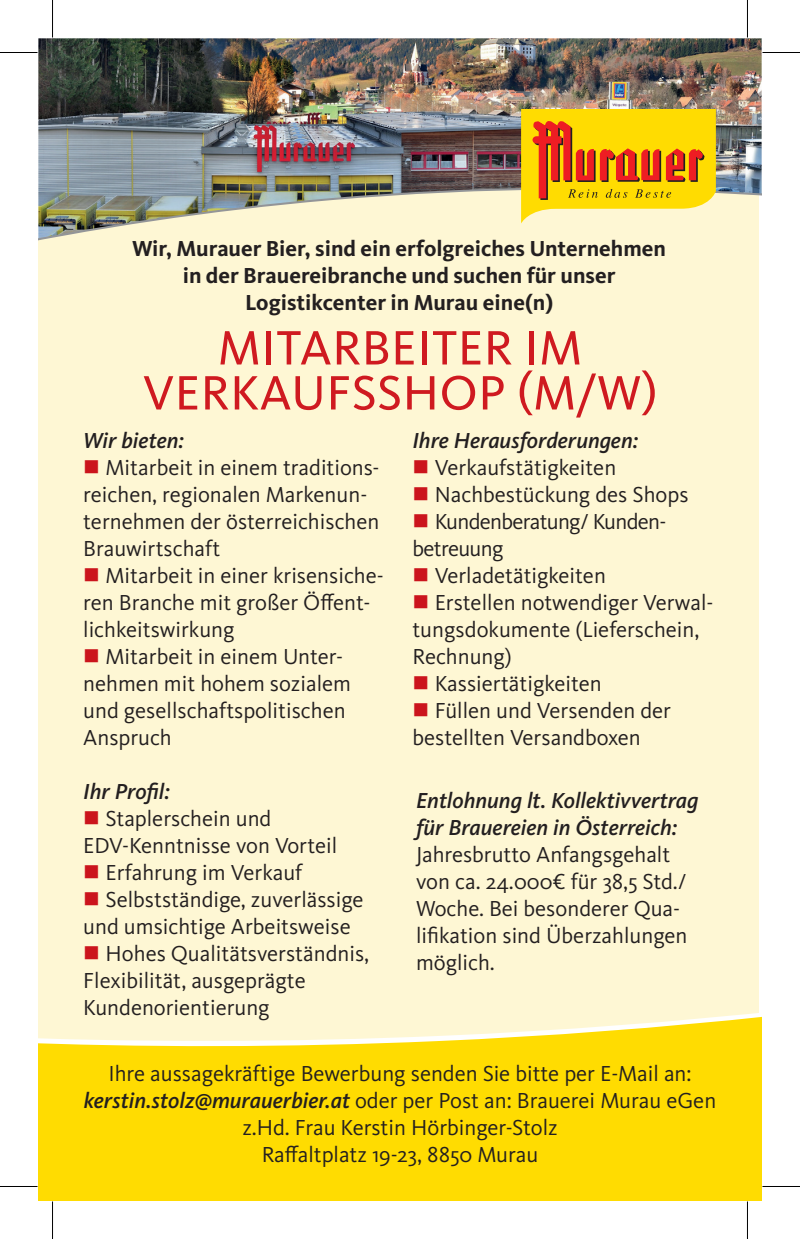
<style>
.page{position:relative;width:800px;height:1239px;background:#fff}
.page>*{position:absolute;margin:0;border:0;box-sizing:border-box;transform-origin:0 0}
.t1{font:50px/45px "Kievit Pro";letter-spacing:.01em;color:#cf1a20;text-align:center}
.t2{font:22.5px/27px "Kievit Pro";color:#231f20}
.t3{font:700 22.5px/27px "Kievit Pro";color:#231f20;text-align:center}
.t4{font:italic 500 22.5px/27px "Kievit Pro";color:#231f20}
.t5{font:22.5px/27px "Kievit Pro";letter-spacing:-.03em;color:#231f20}
.s1{color:#cb141c}
.s2{font-weight:500;font-style:italic}
</style>
<div class="page">
<div style="left:38px;top:39px;width:720px;height:1057px;background:#fef7d4"></div>
<svg style="left:38px;top:975px;width:723px;height:226px;fill:#ffdc01"></svg>
<img style="left:38px;top:38px;width:723px;height:231px">
<svg style="left:521px;top:109px;width:194px;height:114px;background:#f1b422"></svg>
<hr style="left:0;top:52px;width:38px;height:1px;background:#000">
<hr style="left:762px;top:52px;width:37px;height:1px;background:#000">
<hr style="left:0;top:1186px;width:38px;height:1px;background:#000">
<hr style="left:762px;top:1186px;width:37px;height:1px;background:#000">
<hr style="left:52px;top:0;width:1px;height:37px;background:#000">
<hr style="left:52px;top:1201px;width:1px;height:38px;background:#000">
<hr style="left:747px;top:0;width:1px;height:37px;background:#000">
<hr style="left:747px;top:1201px;width:1px;height:38px;background:#000">
<p class="t3" style="left:132px;top:234px;width:535px">Wir, Murauer Bier, sind ein erfolgreiches Unternehmen in der Brauereibranche und suchen für unser<br>Logistikcenter in Murau eine(n)</p>
<h1 class="t1" style="left:143px;top:325px;width:516px">MITARBEITER IM<br>VERKAUFSSHOP (M/W)</h1>
<p class="t4" style="left:83px;top:426px;width:102px">Wir bieten:</p>
<p class="t2" style="left:83px;top:453px;width:298px"><span class="s1">■</span> Mitarbeit in einem traditions&shy;reichen, regionalen Markenun&shy;ternehmen der österreichischen<br>Brauwirtschaft</p>
<p class="t2" style="left:83px;top:561px;width:302px"><span class="s1">■</span> Mitarbeit in einer krisensiche&shy;ren Branche mit großer Öffent&shy;lichkeitswirkung</p>
<p class="t2" style="left:83px;top:642px;width:269px"><span class="s1">■</span> Mitarbeit in einem Unter&shy;nehmen mit hohem sozialem und gesellschaftspolitischen<br>Anspruch</p>
<p class="t4" style="left:83px;top:777px;width:88px">Ihr Profil:</p>
<p class="t2" style="left:83px;top:804px;width:255px"><span class="s1">■</span> Staplerschein und<br>EDV-Kenntnisse von Vorteil</p>
<p class="t2" style="left:83px;top:858px;width:220px"><span class="s1">■</span> Erfahrung im Verkauf</p>
<p class="t2" style="left:83px;top:885px;width:282px"><span class="s1">■</span> Selbstständige, zuverlässige und umsichtige Arbeitsweise</p>
<p class="t2" style="left:83px;top:939px;width:287px"><span class="s1">■</span> Hohes Qualitätsverständnis,<br>Flexibilität, ausgeprägte<br>Kundenorientierung</p>
<p class="t4" style="left:412px;top:426px;width:227px">Ihre Herausforderungen:</p>
<p class="t2" style="left:412px;top:453px;width:205px"><span class="s1">■</span> Verkaufstätigkeiten</p>
<p class="t2" style="left:412px;top:480px;width:277px"><span class="s1">■</span> Nachbestückung des Shops</p>
<p class="t5" style="left:412px;top:507px;width:255px"><span class="s1">■</span> Kundenberatung/ Kunden&shy;betreuung</p>
<p class="t2" style="left:412px;top:561px;width:195px"><span class="s1">■</span> Verladetätigkeiten</p>
<p class="t2" style="left:412px;top:588px;width:302px"><span class="s1">■</span> Erstellen notwendiger Verwal&shy;tungsdokumente (Lieferschein,<br>Rechnung)</p>
<p class="t2" style="left:412px;top:669px;width:191px"><span class="s1">■</span> Kassiertätigkeiten</p>
<p class="t2" style="left:412px;top:696px;width:260px"><span class="s1">■</span> Füllen und Versenden der bestellten Versandboxen</p>
<p class="t4" style="left:416px;top:787px;width:284px">Entlohnung lt. Kollektivvertrag für Brauereien in Österreich:</p>
<p class="t2" style="left:416px;top:841px;width:273px">Jahresbrutto Anfangsgehalt von ca. 24.000€ für 38,5 Std./<br>Woche. Bei besonderer Qua&shy;lifikation sind Überzahlungen möglich.</p>
<p class="t2" style="left:84px;top:1059px;width:634px;text-align:center">Ihre aussagekräftige Bewerbung senden Sie bitte per E-Mail an: <span class="s2">kerstin.stolz@murauerbier.at</span> oder per Post an: Brauerei Murau eGen z.Hd. Frau Kerstin Hörbinger-Stolz<br>Raffaltplatz 19-23, 8850 Murau</p>
</div>
